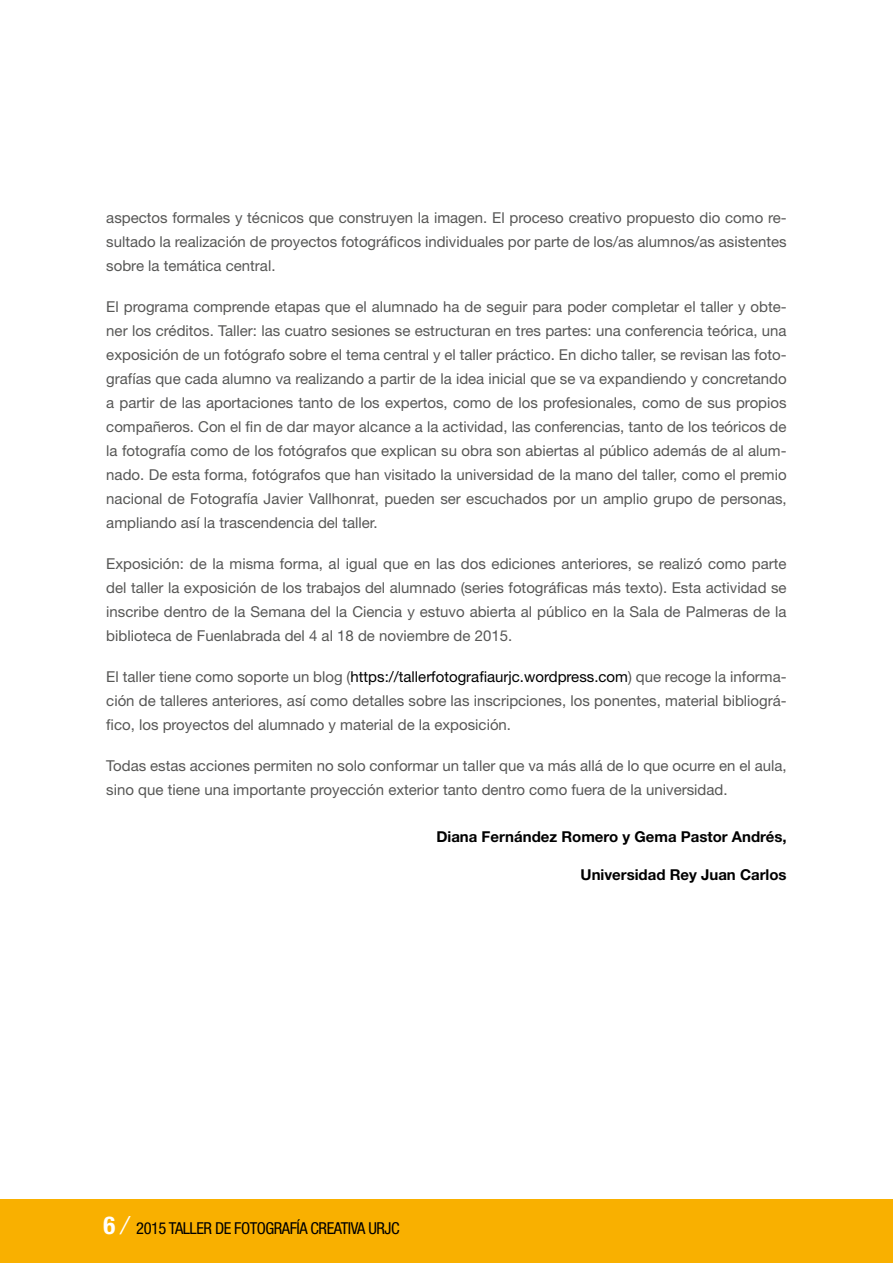
<style>
.page{position:relative;width:893px;height:1263px;background:#fff}
.page>*{position:absolute;margin:0;border:0;box-sizing:border-box;transform-origin:0 0}
.t1{font:condensed 16.5px "Helvetica Neue LT Std";letter-spacing:-.03em;color:#000}
.t2{font:15px/24px "Helvetica Neue LT Std";color:#575756;text-align:justify}
.t3{font:700 15px "Helvetica Neue LT Std";color:#000}
.s1{color:#000}
.s2{font-weight:700;font-size:24.75px;color:#fff}
.s3{font-style:italic;font-size:24.75px;color:#fff}
</style>
<div class="page">
<div style="left:0;top:1199px;width:893px;height:64px;background:#f9b000"></div>
<p class="t2" style="left:106px;top:206px;width:682px">aspectos formales y técnicos que construyen la imagen. El proceso creativo propuesto dio como re&shy;sultado la realización de proyectos fotográficos individuales por parte de los/as alumnos/as asistentes sobre la temática central.</p>
<p class="t2" style="left:106px;top:295px;width:682px">El programa comprende etapas que el alumnado ha de seguir para poder completar el taller y obte&shy;ner los créditos. Taller: las cuatro sesiones se estructuran en tres partes: una conferencia teórica, una exposición de un fotógrafo sobre el tema central y el taller práctico. En dicho taller, se revisan las foto&shy;grafías que cada alumno va realizando a partir de la idea inicial que se va expandiendo y concretando a partir de las aportaciones tanto de los expertos, como de los profesionales, como de sus propios compañeros. Con el fin de dar mayor alcance a la actividad, las conferencias, tanto de los teóricos de la fotografía como de los fotógrafos que explican su obra son abiertas al público además de al alum&shy;nado. De esta forma, fotógrafos que han visitado la universidad de la mano del taller, como el premio nacional de Fotografía Javier Vallhonrat, pueden ser escuchados por un amplio grupo de personas, ampliando así la trascendencia del taller.</p>
<p class="t2" style="left:106px;top:552px;width:682px">Exposición: de la misma forma, al igual que en las dos ediciones anteriores, se realizó como parte del taller la exposición de los trabajos del alumnado (series fotográficas más texto). Esta actividad se inscribe dentro de la Semana del la Ciencia y estuvo abierta al público en la Sala de Palmeras de la biblioteca de Fuenlabrada del 4 al 18 de noviembre de 2015.</p>
<p class="t2" style="left:106px;top:665px;width:682px">El taller tiene como soporte un blog (<span class="s1">https://tallerfotografiaurjc.wordpress.com</span>) que recoge la informa&shy;ción de talleres anteriores, así como detalles sobre las inscripciones, los ponentes, material bibliográ&shy;fico, los proyectos del alumnado y material de la exposición.</p>
<p class="t2" style="left:106px;top:754px;width:682px">Todas estas acciones permiten no solo conformar un taller que va más allá de lo que ocurre en el aula, sino que tiene una importante proyección exterior tanto dentro como fuera de la universidad.</p>
<p class="t3" style="left:436px;top:827px;width:352px">Diana Fernández Romero y Gema Pastor Andrés,</p>
<p class="t3" style="left:581px;top:865px;width:208px">Universidad Rey Juan Carlos</p>
<p class="t1" style="left:103px;top:1218px;width:298px"><span class="s2">6</span> <span class="s3">/</span> 2015 TALLER DE FOTOGRAFÍA CREATIVA URJC</p>
</div>
